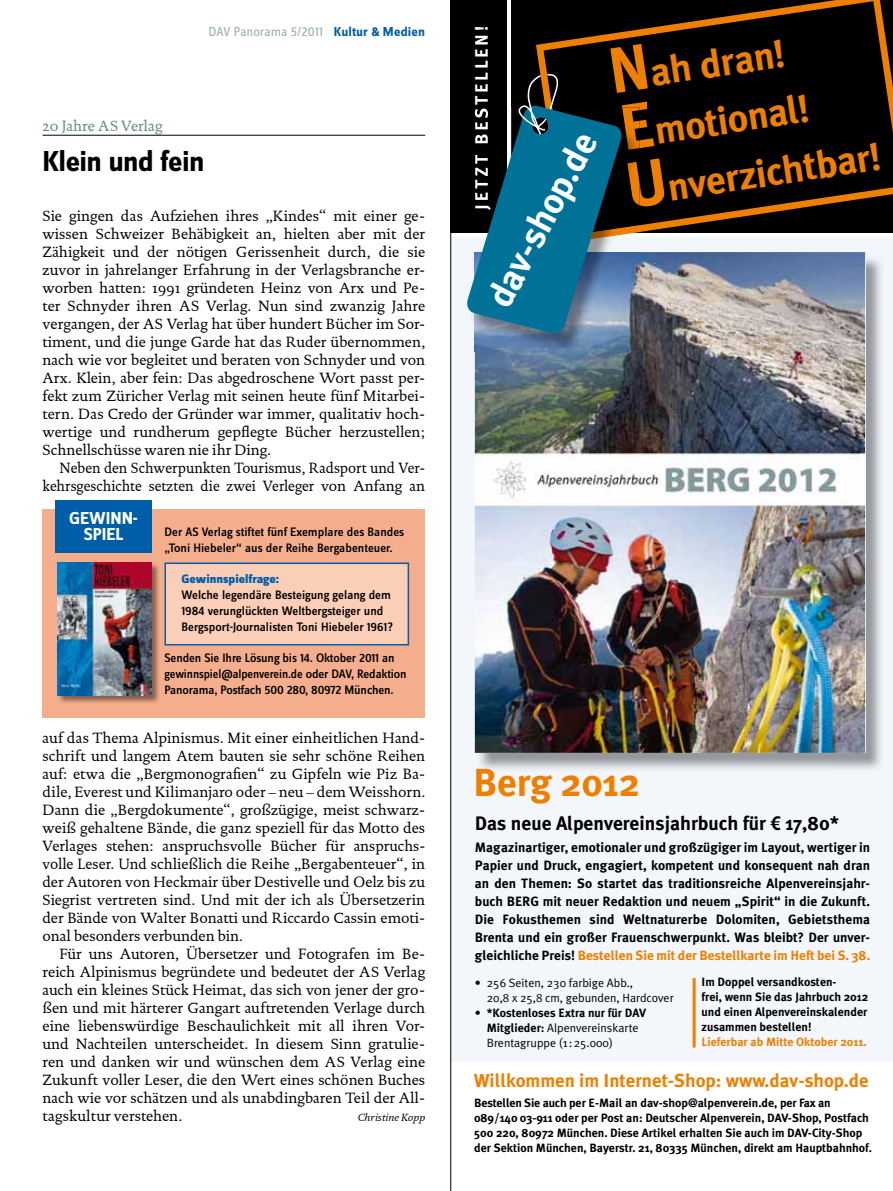
<style>
.page{position:relative;width:893px;height:1191px;background:#fff}
.page>*{position:absolute;margin:0;border:0;box-sizing:border-box;transform-origin:0 0}
.t1{font:700 39px "Meta Plus";letter-spacing:-.005em;color:#ee7f00}
.t2{font:700 36.6px "Meta Plus";color:#fff}
.t3{font:700 30px "Zine Sans Dis";letter-spacing:-.02em;color:#000}
.t4{font:700 19.5px "Meta Plus";color:#000}
.t5{font:700 18.75px "Meta Plus";color:#ee7f00}
.t6{font:700 18px/16.5px "Zine Sans Dis";color:#fff}
.t7{font:15px/18px "DTL Documenta ST";color:#000;text-align:justify}
.t8{font:15px/18px "DTL Documenta ST";color:#000;text-align:right;scale:.95 1}
.t9{font:15px "DTL Documenta ST";color:#65878c}
.t10{font:700 13.5px/18px "Meta Plus";letter-spacing:.005em;color:#000;text-align:justify}
.t11{font:13.5px "Zine Sans Dis";color:#9cafb4}
.t12{font:700 13.35px "Meta Plus";color:#ee7f00}
.t13{font:500 12.75px/15.8px "Zine Sans Dis";color:#000}
.t14{font:800 12.75px "Zine Sans Dis";color:#005ea8}
.t15{font:700 12px/15px "Meta Plus";color:#000}
.t16{font:12px/15px "Meta Plus Normal";color:#000}
.t17{font:700 12px "Meta Plus";color:#ee7f00}
.t18{font:italic 10.5px "DTL Documenta ST";color:#000}
.s1{font-weight:700;color:#005ea8}
.s2{font-family:"Linotype Euro Font Ato F";font-weight:400}
.s3{font-size:13.5px;color:#000}
.s4{color:#000}
.s5{font-family:"Meta Plus Normal";font-weight:400}
.s6{font-family:"Meta Plus";font-weight:700}
</style>
<div class="page">
<hr style="left:43px;top:135px;width:382px;height:1px;background:#000">
<div style="left:43px;top:509px;width:382px;height:208px;background:#f5ae8d"></div>
<div style="left:164px;top:562px;width:245px;height:83px;background:#faceb7;border:2px solid #005ea8"></div>
<div style="left:57px;top:562px;width:104px;height:142px;background:#000;opacity:.45"></div>
<img style="left:57px;top:562px;width:95px;height:133px">
<div style="left:55px;top:500px;width:97px;height:52px;background:#005ea8"></div>
<div style="left:451px;top:237px;width:442px;height:825px;background:#f3f6fa"></div>
<div style="left:451px;top:0;width:56px;height:233px;background:#000"></div>
<hr style="left:693px;top:978px;width:3px;height:69px;background:#ee7f00">
<img style="left:833px;top:254px;width:48px;height:515px">
<img style="left:475px;top:252px;width:390px;height:501px">
<svg style="left:536px;top:0;width:357px;height:233px;background:#110900"></svg>
<img style="left:475px;top:334px;width:165px;height:17px">
<hr style="left:450px;top:0;width:1px;height:1191px;background:#000">
<svg style="left:467px;top:44px;width:199px;height:290px"></svg>
<p class="t11" style="left:208px;top:25px;width:218px">DAV Panorama 5/2011 <span class="s1">Kultur &amp; Medien</span></p>
<p class="t9" style="left:43px;top:117px;width:121px">20 Jahre AS Verlag</p>
<h3 class="t3" style="left:43px;top:145px;width:164px">Klein und fein</h3>
<p class="t7" style="left:43px;top:207px;width:384px">Sie gingen das Aufziehen ihres „Kindes“ mit einer ge&shy;wissen Schweizer Behäbigkeit an, hielten aber mit der Zähigkeit und der nötigen Gerissenheit durch, die sie zuvor in jahrelanger Erfahrung in der Verlagsbranche er&shy;worben hatten: 1991 gründeten Heinz von Arx und Pe&shy;ter Schnyder ihren AS Verlag. Nun sind zwanzig Jahre vergangen, der AS Verlag hat über hundert Bücher im Sor&shy;timent, und die junge Garde hat das Ruder übernommen, nach wie vor begleitet und beraten von Schnyder und von Arx. Klein, aber fein: Das abgedroschene Wort passt per&shy;fekt zum Züricher Verlag mit seinen heute fünf Mitarbei&shy;tern. Das Credo der Gründer war immer, qualitativ hoch&shy;wertige und rundherum gepflegte Bücher herzustellen; Schnellschüsse waren nie ihr Ding.</p>
<p class="t8" style="left:43px;top:459px;width:404px">Neben den Schwerpunkten Tourismus, Radsport und Ver&shy;kehrsgeschichte setzten die zwei Verleger von Anfang an</p>
<p class="t6" style="left:69px;top:511px;width:11px">Gewi</p>
<p class="t6" style="left:84px;top:511px;width:56px;text-indent:27px">nn&shy;spiel</p>
<p class="t13" style="left:164px;top:525px;width:241px">Der AS Verlag stiftet fünf Exemplare des Bandes „Toni Hiebeler“ aus der Reihe Bergabenteuer.</p>
<p class="t14" style="left:182px;top:572px;width:99px">Gewinnspielfrage:</p>
<p class="t13" style="left:182px;top:588px;width:213px">Welche legendäre Besteigung gelang dem<br>1984 verunglückten Weltbergsteiger und<br>Bergsport-Journalisten Toni Hiebeler 1961?</p>
<p class="t13" style="left:164px;top:650px;width:244px">Senden Sie Ihre Lösung bis 14. Oktober 2011 an gewinnspiel@alpenverein.de oder DAV, Redaktion<br>Panorama, Postfach 500 280, 80972 München.</p>
<p class="t7" style="left:43px;top:729px;width:384px">auf das Thema Alpinismus. Mit einer einheitlichen Hand&shy;schrift und langem Atem bauten sie sehr schöne Reihen auf: etwa die „Bergmonografien“ zu Gipfeln wie Piz Ba&shy;dile, Everest und Kilimanjaro oder – neu – dem Weisshorn.<br>Dann die „Bergdokumente“, großzügige, meist schwarz&shy;weiß gehaltene Bände, die ganz speziell für das Motto des Verlages stehen: anspruchsvolle Bücher für anspruchs&shy;volle Leser. Und schließlich die Reihe „Bergabenteuer“, in der Autoren von Heckmair über Destivelle und Oelz bis zu Siegrist vertreten sind. Und mit der ich als Übersetzerin der Bände von Walter Bonatti und Riccardo Cassin emoti&shy;onal besonders verbunden bin.</p>
<p class="t7" style="left:43px;top:945px;width:384px;text-align:left;text-indent:17px">Für uns Autoren, Übersetzer und Fotografen im Be&shy;reich Alpinismus begründete und bedeutet der AS Verlag auch ein kleines Stück Heimat, das sich von jener der gro&shy;ßen und mit härterer Gangart auftretenden Verlage durch eine liebenswürdige Beschaulichkeit mit all ihren Vor&shy;und Nachteilen unterscheidet. In diesem Sinn gratulie&shy;ren und danken wir und wünschen dem AS Verlag eine Zukunft voller Leser, die den Wert eines schönen Buches nach wie vor schätzen und als unabdingbaren Teil der All&shy;tagskultur verstehen.</p>
<p class="t18" style="left:358px;top:1111px;width:69px">Christine Kopp</p>
<h2 class="t2" style="left:478px;top:294px;width:194px;rotate:-62deg">dav-shop.de</h2>
<h1 class="t1" style="left:647px;top:50px;width:137px;rotate:-8deg">ah dran!</h1>
<h1 class="t1" style="left:652px;top:108px;width:157px;rotate:-8deg">m otional!</h1>
<h1 class="t1" style="left:665px;top:164px;width:217px;rotate:-8deg">nverzichtbar!</h1>
<h1 class="t1" style="left:473px;top:759px;width:168px">Berg 2012</h1>
<h3 class="t4" style="left:475px;top:811px;width:366px">Das neue Alpenvereinsjahrbuch für <span class="s2">w</span> 17,80*</h3>
<p class="t10" style="left:475px;top:838px;width:397px">Magazinartiger, emotionaler und großzügiger im Layout, wertiger in Papier und Druck, engagiert, kompetent und konsequent nah dran an den Themen: So startet das traditionsreiche Alpenvereinsjahr&shy;buch BERG mit neuer Redaktion und neuem „Spirit“ in die Zukunft.<br>Die Fokusthemen sind Weltnaturerbe Dolomiten, Gebietsthema Brenta und ein großer Frauenschwerpunkt. Was bleibt? Der unver-</p>
<p class="t12" style="left:475px;top:948px;width:397px"><span class="s3">gleich</span><span class="s4">liche Preis!</span> Bestellen Sie mit der Bestellkarte im Heft bei S. 38.</p>
<p class="t15" style="left:702px;top:974px;width:168px">Im Doppel versandkosten-<br>frei, wenn Sie das Jahrbuch 2012 und einen Alpenvereinskalender zusammen bestellen!</p>
<p class="t17" style="left:702px;top:1035px;width:167px">Lieferbar ab Mitte Oktober 2011.</p>
<p class="t5" style="left:474px;top:1069px;width:396px">Willkommen im Internet-Shop: www.dav-shop.de</p>
<p class="t15" style="left:474px;top:1095px;width:399px">Bestellen Sie auch per E-Mail an dav-shop@alpenverein.de, per Fax an 089/140 03-911 oder per Post an: Deutscher Alpenverein, DAV-Shop, Postfach 500 220, 80972 München. Diese Artikel erhalten Sie auch im DAV-City-Shop der Sektion München, Bayerstr. 21, 80335 München, direkt am Hauptbahnhof.</p>
<p class="t16" style="left:487px;top:975px;width:188px;text-indent:-12px">• 256 Seiten, 230 farbige Abb.,<br>20,8 x 25,8 cm, gebunden, Hardcover</p>
<p class="t15" style="left:475px;top:1005px;width:173px"><span class="s5">•</span> *Kostenloses Extra nur für DAV</p>
<p class="t16" style="left:487px;top:1020px;width:153px"><span class="s6">Mitglieder:</span> Alpenvereinskarte<br>Brentagruppe (1:25.000)</p>
</div>
